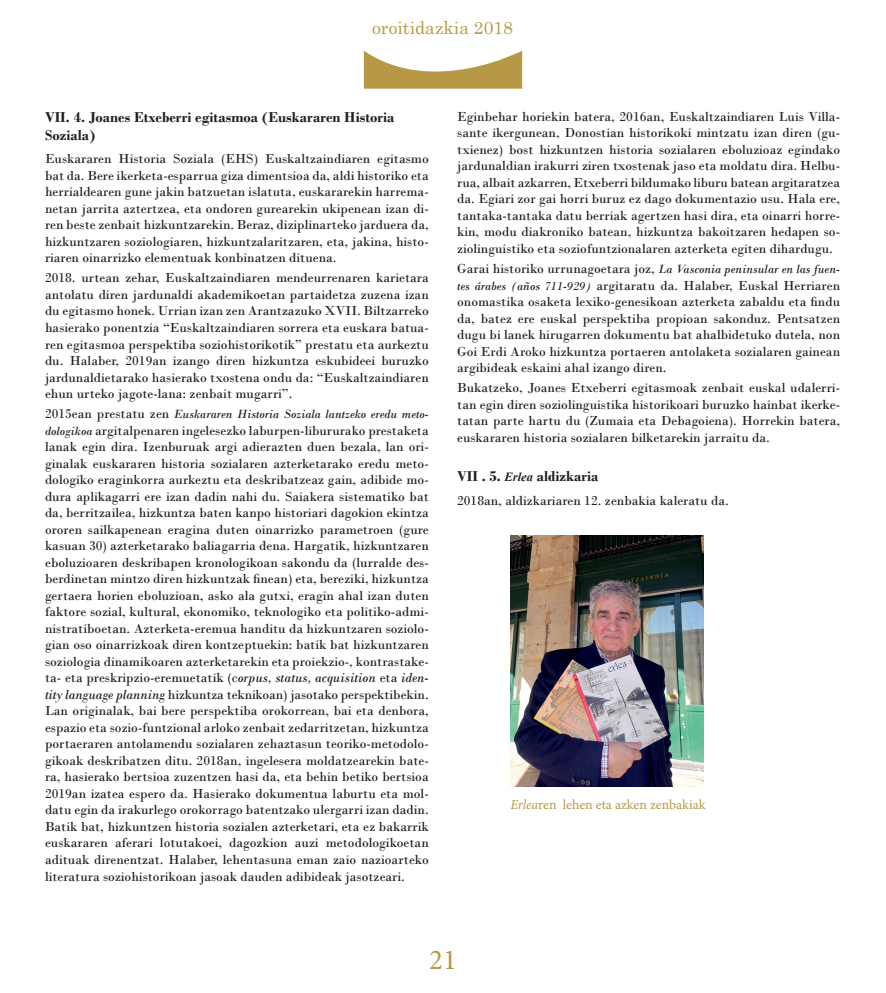
<style>
.page{position:relative;width:886px;height:993px;background:#fff}
.page>*{position:absolute;margin:0;border:0;box-sizing:border-box;transform-origin:0 0}
.t1{font:28.75px "Minion Pro";color:#b79844}
.t2{font:17.5px "Century";color:#b79844}
.Encabezado_2{font:700 15px/18px "Bodoni";color:#231f20}
.textu_gorputza{font:13.75px/16.5px "Bodoni";color:#231f20;text-align:justify}
.Argazki_oina{font:13.75px "Minion Pro";color:#b79844}
.textu_gorputza-2{font:italic 12.5px "Bodoni";color:#231f20}
.s1{font-style:normal;font-size:13.75px}
.s2{font-style:italic;font-size:12.5px}
.s3{font-style:italic}
.s4{font-family:"Times New Roman";font-style:italic;font-size:12.5px}
</style>
<div class="page">
<svg style="left:364px;top:51px;width:158px;height:38px"></svg>
<img style="left:510px;top:535px;width:194px;height:250px">
<p class="t2" style="left:372px;top:13px;width:142px">oroitidazkia 2018</p>
<p class="Encabezado_2" style="left:45px;top:108px;width:351px">VII. 4. Joanes Etxeberri egitasmoa (Euskararen Historia<br>Soziala)</p>
<p class="textu_gorputza" style="left:45px;top:151px;width:385px">Euskararen Historia Soziala (EHS) Euskaltzaindiaren egitasmo bat da. Bere ikerketa-esparrua giza dimentsioa da, aldi historiko eta herrialdearen gune jakin batzuetan islatuta, euskararekin harrema&shy;netan jarrita aztertzea, eta ondoren gurearekin ukipenean izan di&shy;ren beste zenbait hizkuntzarekin. Beraz, diziplinarteko jarduera da, hizkuntzaren soziologiaren, hizkuntzalaritzaren, eta, jakina, histo&shy;riaren oinarrizko elementuak konbinatzen dituena.</p>
<p class="textu_gorputza" style="left:45px;top:270px;width:385px">2018. urtean zehar, Euskaltzaindiaren mendeurrenaren karietara antolatu diren jardunaldi akademikoetan partaidetza zuzena izan du egitasmo honek. Urrian izan zen Arantzazuko XVII. Biltzarreko hasierako ponentzia “Euskaltzaindiaren sorrera eta euskara batua&shy;ren egitasmoa perspektiba soziohistorikotik” prestatu eta aurkeztu du. Halaber, 2019an izango diren hizkuntza eskubideei buruzko jardunaldietarako hasierako txostena ondu da: “Euskaltzaindiaren ehun urteko jagote-lana: zenbait mugarri”.</p>
<p class="textu_gorputza-2" style="left:45px;top:406px;width:385px"><span class="s1">2015ean prestatu zen</span> Euskararen Historia Soziala lantzeko eredu meto-</p>
<p class="textu_gorputza" style="left:45px;top:422px;width:385px"><span class="s2">dologikoa</span> argitalpenaren ingelesezko laburpen-libururako prestaketa lanak egin dira. Izenburuak argi adierazten duen bezala, lan ori&shy;ginalak euskararen historia sozialaren azterketarako eredu meto&shy;dologiko eraginkorra aurkeztu eta deskribatzeaz gain, adibide mo&shy;dura aplikagarri ere izan dadin nahi du. Saiakera sistematiko bat da, berritzailea, hizkuntza baten kanpo historiari dagokion ekintza ororen sailkapenean eragina duten oinarrizko parametroen (gure kasuan 30) azterketarako baliagarria dena. Hargatik, hizkuntzaren eboluzioaren deskribapen kronologikoan sakondu da (lurralde des&shy;berdinetan mintzo diren hizkuntzak finean) eta, bereziki, hizkuntza gertaera horien eboluzioan, asko ala gutxi, eragin ahal izan duten faktore sozial, kultural, ekonomiko, teknologiko eta politiko-admi&shy;nistratiboetan. Azterketa-eremua handitu da hizkuntzaren soziolo&shy;gian oso oinarrizkoak diren kontzeptuekin: batik bat hizkuntzaren soziologia dinamikoaren azterketarekin eta proiekzio-, kontrastake&shy;ta- eta preskripzio-eremuetatik (c<span class="s3">orpus, status, acquisition</span> eta <span class="s3">iden&shy;tity language planning</span> hizkuntza teknikoan) jasotako perspektibekin.<br>Lan originalak, bai bere perspektiba orokorrean, bai eta denbora, espazio eta sozio-funtzional arloko zenbait zedarritzetan, hizkuntza portaeraren antolamendu sozialaren zehaztasun teoriko-metodolo&shy;gikoak deskribatzen ditu. 2018an, ingelesera moldatzearekin bate&shy;ra, hasierako bertsioa zuzentzen hasi da, eta behin betiko bertsioa 2019an izatea espero da. Hasierako dokumentua laburtu eta mol&shy;datu egin da irakurlego orokorrago batentzako ulergarri izan dadin.<br>Batik bat, hizkuntzen historia sozialen azterketari, eta ez bakarrik euskararen aferari lotutakoei, dagozkion auzi metodologikoetan adituak direnentzat. Halaber, lehentasuna eman zaio nazioarteko literatura soziohistorikoan jasoak dauden adibideak jasotzeari.</p>
<p class="textu_gorputza" style="left:457px;top:108px;width:384px">Eginbehar horiekin batera, 2016an, Euskaltzaindiaren Luis Villa&shy;sante ikergunean, Donostian historikoki mintzatu izan diren (gu&shy;txienez) bost hizkuntzen historia sozialaren eboluzioaz egindako jardunaldian irakurri ziren txostenak jaso eta moldatu dira. Helbu&shy;rua, albait azkarren, Etxeberri bildumako liburu batean argitaratzea da. Egiari zor gai horri buruz ez dago dokumentazio usu. Hala ere, tantaka-tantaka datu berriak agertzen hasi dira, eta oinarri horre&shy;kin, modu diakroniko batean, hizkuntza bakoitzaren hedapen so&shy;ziolinguistiko eta soziofuntzionalaren azterketa egiten dihardugu.</p>
<p class="textu_gorputza" style="left:457px;top:260px;width:384px">Garai historiko urrunagoetara joz, <span class="s2">La Vasconia peninsular en las fuen&shy;tes árabes (años 711-929)</span> argitaratu da. Halaber, Euskal Herriaren onomastika osaketa lexiko-genesikoan azterketa zabaldu eta findu da, batez ere euskal perspektiba propioan sakonduz. Pentsatzen dugu bi lanek hirugarren dokumentu bat ahalbidetuko dutela, non Goi Erdi Aroko hizkuntza portaeren antolaketa sozialaren gainean argibideak eskaini ahal izango diren.</p>
<p class="textu_gorputza" style="left:457px;top:379px;width:384px">Bukatzeko, Joanes Etxeberri egitasmoak zenbait euskal udalerri&shy;tan egin diren soziolinguistika historikoari buruzko hainbat ikerke&shy;tatan parte hartu du (Zumaia eta Debagoiena). Horrekin batera, euskararen historia sozialaren bilketarekin jarraitu da.</p>
<p class="Encabezado_2" style="left:457px;top:467px;width:143px">VII . 5. <span class="s4">Erlea</span> aldizkaria</p>
<p class="textu_gorputza" style="left:457px;top:492px;width:273px">2018an, aldizkariaren 12. zenbakia kaleratu da.</p>
<p class="Argazki_oina" style="left:510px;top:794px;width:197px"><span class="s3">Erlea</span>ren lehen eta azken zenbakiak</p>
<p class="t1" style="left:429px;top:940px;width:29px">21</p>
</div>
